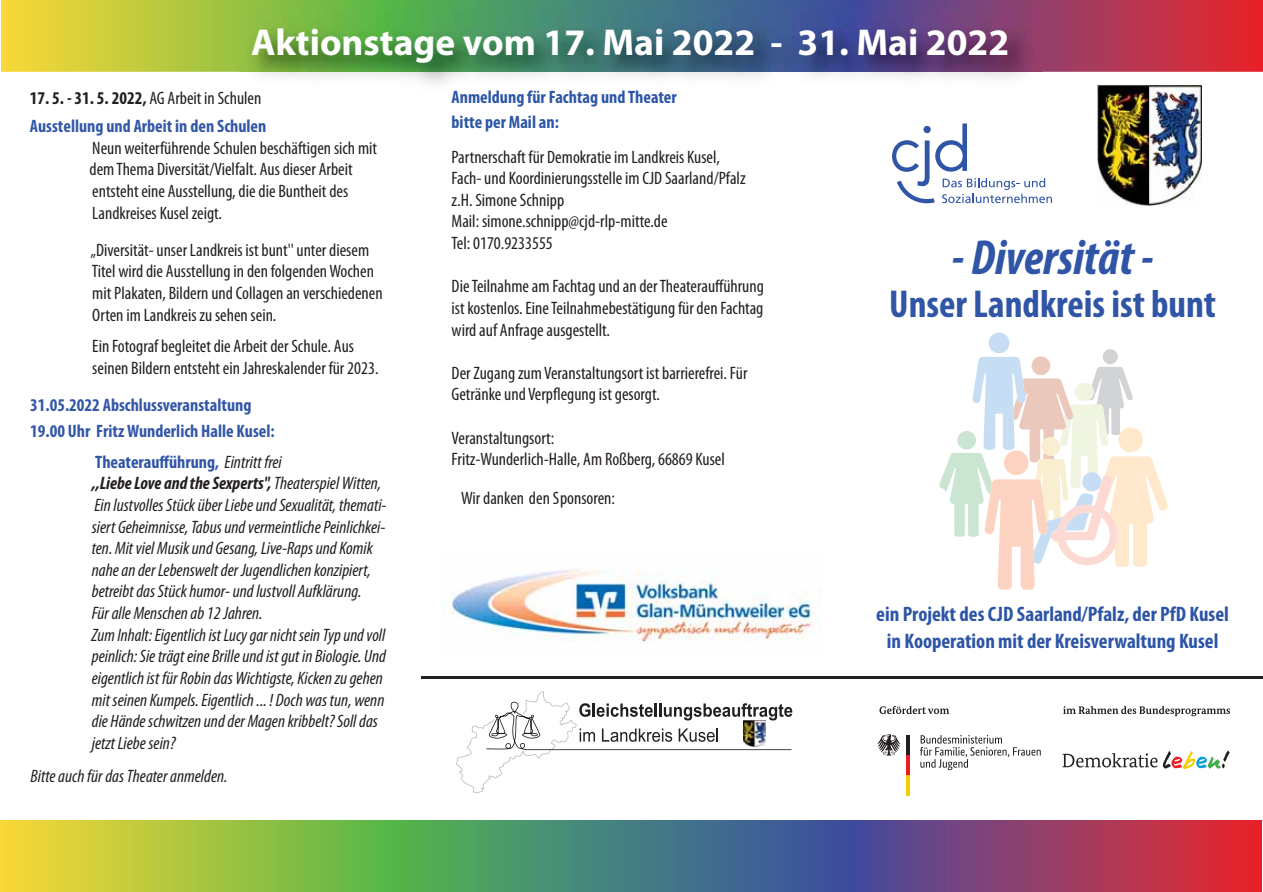
<style>
.page{position:relative;width:1263px;height:892px;background:#fff}
.page>*{position:absolute;margin:0;border:0;box-sizing:border-box;transform-origin:0 0}
.t1{font:italic 700 condensed 49.5px "Myriad Pro";color:#3055a6}
.t2{font:700 condensed 39px "Myriad Pro";color:#3055a6}
.t3{font:700 37.5px "Myriad Pro";color:#fff}
.t4{font:700 condensed 21px/27px "Myriad Pro";color:#2d55a6;text-align:center}
.t5{font:condensed 18px/21.6px "Myriad Pro";color:#231f20}
.t6{font:italic condensed 18px/21.6px "Myriad Pro";color:#231f20}
.t7{font:700 condensed 18px/28.2px "Myriad Pro";color:#3357a7}
.t8{font:700 condensed 18px "Myriad Pro";color:#2c56a7}
.s1{color:#231f20}
.s2{font-weight:400;color:#231f20}
.s3{font-weight:700;font-style:normal;color:#3055a6}
.s4{font-weight:700}
</style>
<div class="page">
<img style="left:442px;top:570px;width:380px;height:72px">
<svg style="left:0;top:820px;width:1262px;height:71px;background:#7f7f61"></svg>
<svg style="left:1px;top:0;width:1262px;height:72px;background:#ac814e"></svg>
<hr style="left:907px;top:735px;width:3px;height:20px;background:#231f20">
<hr style="left:907px;top:755px;width:3px;height:20px;background:#ed1c24">
<hr style="left:907px;top:775px;width:3px;height:20px;background:#f5ce00">
<svg style="left:877px;top:734px;width:24px;height:22px"></svg>
<svg style="left:879px;top:706px;width:70px;height:8px"></svg>
<svg style="left:1063px;top:706px;width:167px;height:10px"></svg>
<svg style="left:920px;top:735px;width:121px;height:35px"></svg>
<svg style="left:1062px;top:750px;width:168px;height:19px"></svg>
<img style="left:239px;top:12px;width:803px;height:72px">
<img style="left:1097px;top:84px;width:104px;height:121px">
<svg style="left:892px;top:123px;width:160px;height:80px"></svg>
<hr style="left:421px;top:676px;width:842px;height:3px;background:#231f20">
<div style="left:1103px;top:349px;width:15px;height:15px;background:#d1d3d4;border-radius:50%"></div>
<div style="left:989px;top:332px;width:20px;height:21px;background:#c7ddf3;border-radius:50%"></div>
<svg style="left:939px;top:357px;width:229px;height:232px"></svg>
<svg style="left:456px;top:691px;width:336px;height:101px"></svg>
<img style="left:743px;top:720px;width:22px;height:26px">
<h3 class="t3" style="left:251px;top:20px;width:759px">Aktionstage vom 17. Mai 2022 - 31. Mai 2022</h3>
<p class="t7" style="left:30px;top:86px;width:238px"><span class="s1">17. 5. - 31. 5. 2022,</span> <span class="s2">AG Arbeit in Schulen<br></span>Ausstellung und Arbeit in den Schulen</p>
<p class="t5" style="left:89px;top:139px;width:289px">Neun weiterführende Schulen beschäftigen sich mit dem Thema Diversität/Vielfalt. Aus dieser Arbeit entsteht eine Ausstellung, die die Buntheit des Landkreises Kusel zeigt.</p>
<p class="t5" style="left:91px;top:241px;width:294px">„Diversität- unser Landkreis ist bunt'' unter diesem Titel wird die Ausstellung in den folgenden Wochen mit Plakaten, Bildern und Collagen an verschiedenen Orten im Landkreis zu sehen sein.</p>
<p class="t5" style="left:92px;top:337px;width:288px">Ein Fotograf begleitet die Arbeit der Schule. Aus seinen Bildern entsteht ein Jahreskalender für 2023.</p>
<p class="t7" style="left:30px;top:394px;width:246px;line-height:25.2px">31.05.2022 Abschlussveranstaltung<br>19.00 Uhr Fritz Wunderlich Halle Kusel:</p>
<p class="t6" style="left:92px;top:452px;width:297px"><span class="s3">Theateraufführung,</span> Eintritt frei<br><span class="s4">,,Liebe Love and the Sexperts",</span> Theaterspiel Witten, Ein lustvolles Stück über Liebe und Sexualität, themati&shy;siert Geheimnisse, Tabus und vermeintliche Peinlichkei&shy;ten. Mit viel Musik und Gesang, Live-Raps und Komik nahe an der Lebenswelt der Jugendlichen konzipiert, betreibt das Stück humor- und lustvoll Aufklärung.<br>Für alle Menschen ab 12 Jahren.<br>Zum Inhalt: Eigentlich ist Lucy gar nicht sein Typ und voll peinlich: Sie trägt eine Brille und ist gut in Biologie. Und eigentlich ist für Robin das Wichtigste, Kicken zu gehen mit seinen Kumpels. Eigentlich ... ! Doch was tun, wenn die Hände schwitzen und der Magen kribbelt? Soll das jetzt Liebe sein?</p>
<p class="t6" style="left:31px;top:767px;width:199px">Bitte auch für das Theater anmelden.</p>
<p class="t8" style="left:452px;top:90px;width:227px">Anmeldung für Fachtag und Theater</p>
<p class="t8" style="left:452px;top:115px;width:109px">bitte per Mail an:</p>
<p class="t5" style="left:452px;top:148px;width:296px">Partnerschaft für Demokratie im Landkreis Kusel, Fach- und Koordinierungsstelle im CJD Saarland/Pfalz z.H. Simone Schnipp<br>Mail: simone.schnipp@cjd-rlp-mitte.de<br>Tel: 0170.9233555</p>
<p class="t5" style="left:452px;top:277px;width:314px;text-align:justify">Die Teilnahme am Fachtag und an der Theateraufführung ist kostenlos. Eine Teilnahmebestätigung für den Fachtag wird auf Anfrage ausgestellt.</p>
<p class="t5" style="left:452px;top:364px;width:297px">Der Zugang zum Veranstaltungsort ist barrierefrei. Für<br>Getränke und Verpflegung ist gesorgt.</p>
<p class="t5" style="left:452px;top:428px;width:275px">Veranstaltungsort:<br>Fritz-Wunderlich-Halle, Am Roßberg, 66869 Kusel</p>
<p class="t5" style="left:461px;top:489px;width:155px">Wir danken den Sponsoren:</p>
<h1 class="t1" style="left:951px;top:227px;width:204px">- Diversität -</h1>
<h2 class="t2" style="left:889px;top:289px;width:328px">Unser Landkreis ist bunt</h2>
<p class="t4" style="left:876px;top:602px;width:354px">ein Projekt des CJD Saarland/Pfalz, der PfD Kusel in Kooperation mit der Kreisverwaltung Kusel</p>
</div>
